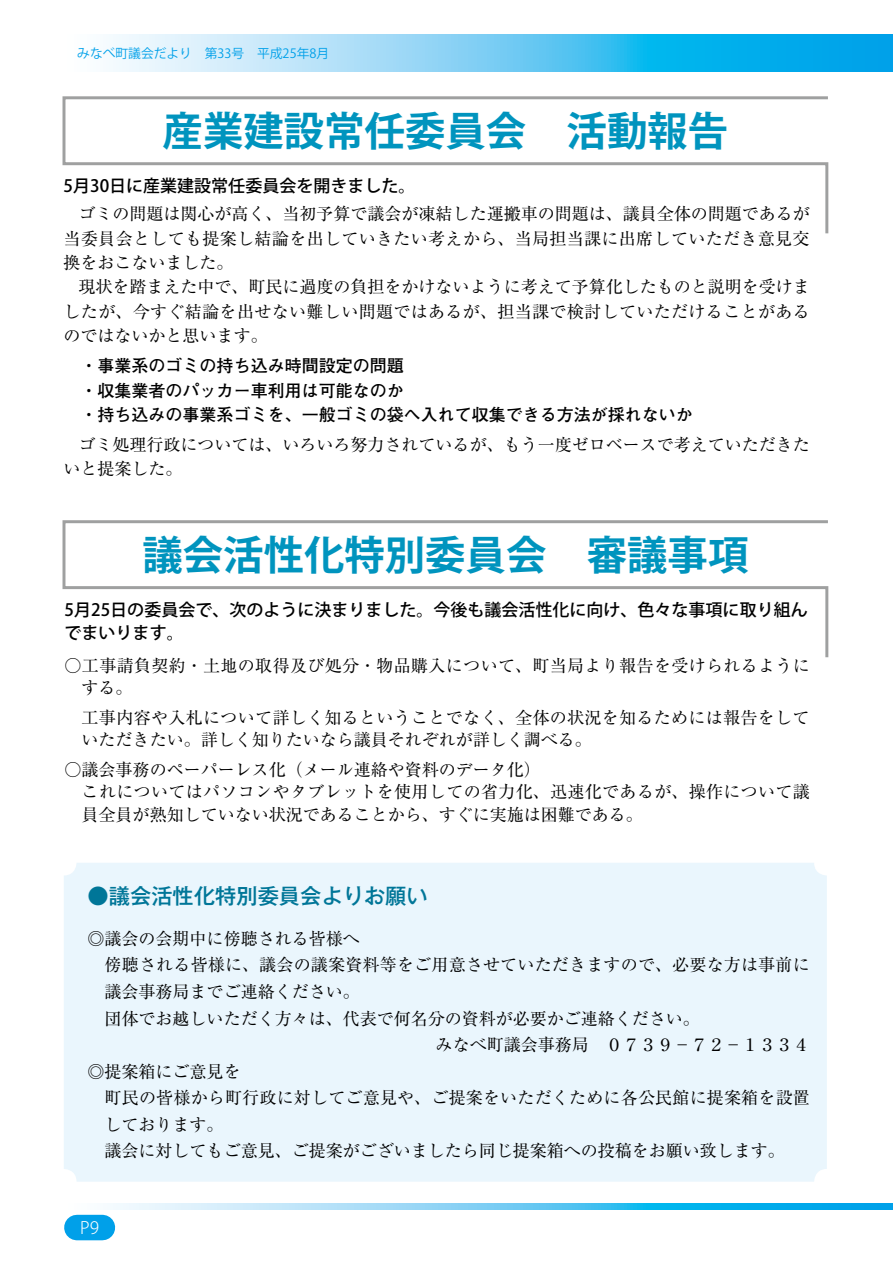
<style>
.page{position:relative;width:893px;height:1263px;background:#fff}
.page>*{position:absolute;margin:0;border:0;box-sizing:border-box;transform-origin:0 0}
.t1{font:700 40.35px "Koz Go Pro";color:#0094be}
.t2{font:500 21.3px "Gothic MB101 Pro";color:#007698}
.t3{font:16.95px/24.5px "Ryumin Pro";color:#000}
.t4{font:16.95px/22.4px "Ryumin Pro";letter-spacing:.02em;color:#000}
.t5{font:500 16.95px/23.4px "Koz Go Pro";color:#000}
.t6{font:700 16.95px/24.5px "Futo Go B101 Pro";color:#000}
.t7{font:300 16.95px "Koz Go Pro";color:#fff}
.t8{font:12.75px "Koz Go Pro";color:#00a0e9}
</style>
<div class="page">
<svg style="left:109px;top:34px;width:784px;height:38px;background:#6bccf3"></svg>
<svg style="left:110px;top:1203px;width:783px;height:7px;background:#6acbf3"></svg>
<div style="left:64px;top:863px;width:763px;height:319px;background:#eaf6fd;border-radius:13px"></div>
<div style="left:77px;top:1215px;width:25px;height:25px;background:#00a0e9"></div>
<svg style="left:62px;top:96px;width:767px;height:138px"></svg>
<svg style="left:62px;top:520px;width:767px;height:138px"></svg>
<p class="t8" style="left:77px;top:45px;width:253px">みなべ町議会だより　第33号　平成25年月8</p>
<h1 class="t1" style="left:163px;top:105px;width:567px">産業建設常任委員会　活動報告</h1>
<p class="t5" style="left:64px;top:175px;width:353px">月5 30日に産業建設常任委員会を開きました。</p>
<p class="t3" style="left:64px;top:200px;width:748px;text-align:justify;text-indent:15px">ゴミの問題は関心が高く、当初予算で議会が凍結した運搬車の問題は、議員全体の問題であるが当委員会としても提案し結論を出していきたい考えから、当局担当課に出席していただき意見交換をおこないました。</p>
<p class="t3" style="left:64px;top:274px;width:748px;text-align:justify;text-indent:15px">現状を踏まえた中で、町民に過度の負担をかけないように考えて予算化したものと説明を受けましたが、今すぐ結論を出せない難しい問題ではあるが、担当課で検討していただけることがあるのではないかと思います。</p>
<p class="t6" style="left:81px;top:351px;width:614px">・事業系のゴミの持ち込み時間設定の問題<br>・収集業者のパッカー車利用は可能なのか<br>・持ち込みの事業系ゴミを、一般ゴミの袋へ入れて収集できる方法が採れないか</p>
<p class="t3" style="left:64px;top:431px;width:748px;text-indent:15px">ゴミ処理行政については、いろいろ努力されているが、もう一度ゼロベースで考えていただきたいと提案した。</p>
<h1 class="t1" style="left:142px;top:529px;width:607px">議会活性化特別委員会　審議事項</h1>
<p class="t5" style="left:65px;top:598px;width:745px">月5 25日の委員会で、次のように決まりました。今後も議会活性化に向け、色々な事項に取り組んでまいります。</p>
<p class="t4" style="left:82px;top:653px;width:730px;text-indent:-17px">○工事請負契約・土地の取得及び処分・物品購入について、町当局より報告を受けられるようにする。</p>
<p class="t4" style="left:82px;top:705px;width:729px">工事内容や入札について詳しく知るということでなく、全体の状況を知るためには報告をしていただきたい。詳しく知りたいなら議員それぞれが詳しく調べる。</p>
<p class="t3" style="left:82px;top:757px;width:730px;line-height:22.4px;text-indent:-17px">○議会事務のペーパーレス化（メール連絡や資料のデータ化(<br>これについてはパソコンやタブレットを使用しての省力化、迅速化であるが、操作について議員全員が熟知していない状況であることから、すぐに実施は困難である。</p>
<p class="t2" style="left:88px;top:878px;width:342px">●議会活性化特別委員会よりお願い</p>
<p class="t3" style="left:88px;top:925px;width:274px">◎議会の会期中に傍聴される皆様へ</p>
<p class="t3" style="left:105px;top:952px;width:707px">傍聴される皆様に、議会の議案資料等をご用意させていただきますので、必要な方は事前に</p>
<p class="t3" style="left:105px;top:978px;width:257px">議会事務局までご連絡ください。</p>
<p class="t3" style="left:105px;top:1005px;width:597px">団体でお越しいただく方々は、代表で何名分の資料が必要かご連絡ください。</p>
<p class="t3" style="left:606px;top:1031px;width:206px">０７３９－７２－１３３４</p>
<p class="t3" style="left:436px;top:1031px;width:155px">みなべ町議会事務局</p>
<p class="t3" style="left:105px;top:1057px;width:707px;line-height:26.5px;text-indent:-17px">◎提案箱にご意見を<br>町民の皆様から町行政に対してご意見や、ご提案をいただくために各公民館に提案箱を設置しております。<br>議会に対してもご意見、ご提案がございましたら同じ提案箱への投稿をお願い致します。</p>
<p class="t7" style="left:80px;top:1217px;width:20px">9P</p>
</div>
